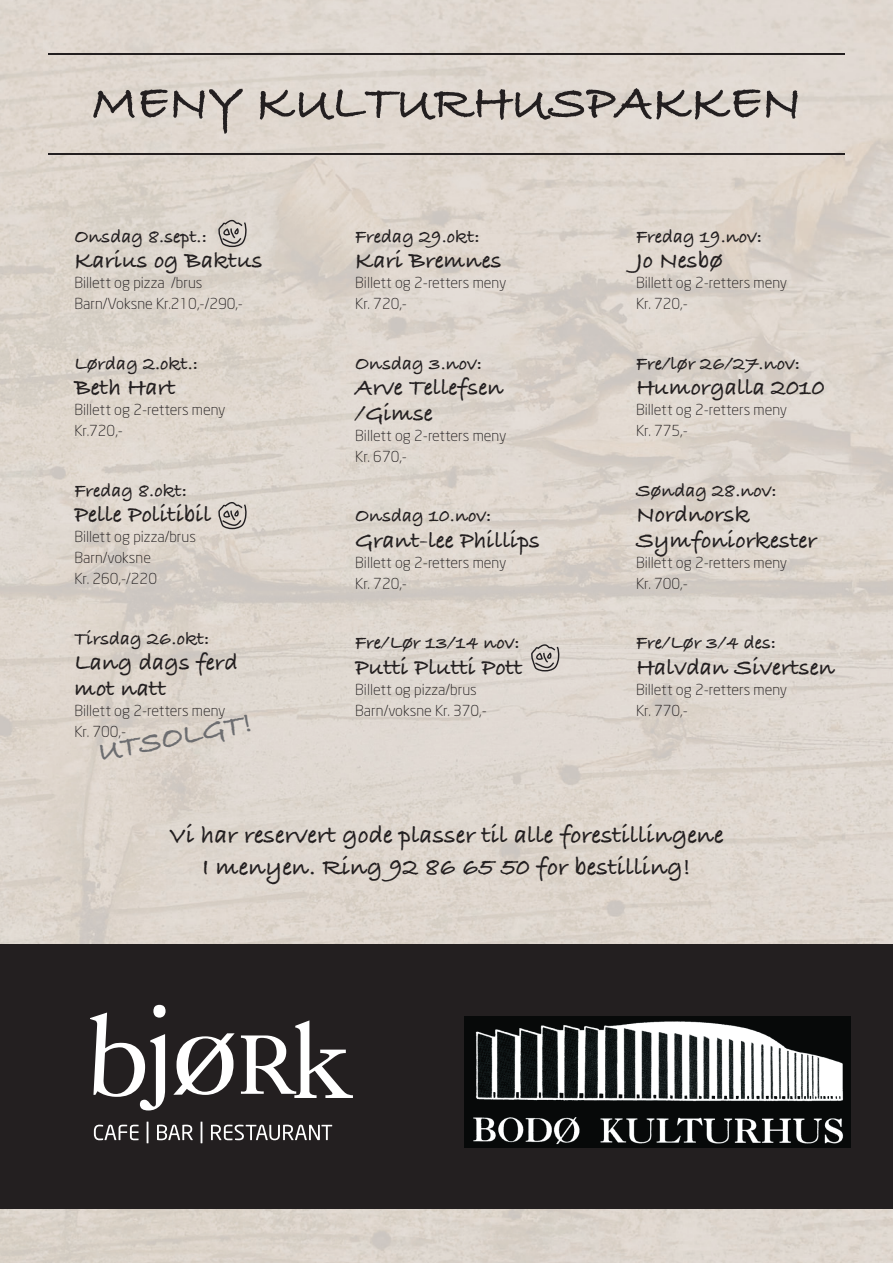
<style>
.page{position:relative;width:893px;height:1263px;background:#fff}
.page>*{position:absolute;margin:0;border:0;box-sizing:border-box;transform-origin:0 0}
.t1{font:51px "Bradley Hand ITCTT Bold";color:#231f20}
.t2{font:30.6px "Bradley Hand ITCTT Bold";color:#6c6d70}
.t3{font:25.5px/31.5px "Bradley Hand ITCTT Bold";color:#231f20;text-align:center}
.t4{font:24px/25.5px "Bradley Hand ITCTT Bold";color:#231f20}
.t5{font:19.5px "Bradley Hand ITCTT Bold";color:#231f20}
.t6{font:300 15px/21px "Neo Sans";color:#231f20}
</style>
<div class="page">
<img style="left:0;top:683px;width:736px;height:580px">
<div style="left:0;top:944px;width:893px;height:265px;background:#231f20"></div>
<svg style="left:94px;top:1125px;width:45px;height:15px"></svg>
<svg style="left:147px;top:1121px;width:1px;height:22px"></svg>
<svg style="left:157px;top:1125px;width:36px;height:15px"></svg>
<svg style="left:201px;top:1121px;width:1px;height:22px"></svg>
<svg style="left:211px;top:1125px;width:121px;height:15px"></svg>
<svg style="left:90px;top:1005px;width:76px;height:105px"></svg>
<svg style="left:173px;top:1033px;width:62px;height:62px"></svg>
<svg style="left:241px;top:1020px;width:112px;height:78px"></svg>
<img style="left:218px;top:220px;width:29px;height:27px">
<svg style="left:223px;top:228px;width:16px;height:10px"></svg>
<img style="left:222px;top:238px;width:19px;height:6px">
<img style="left:218px;top:502px;width:29px;height:27px">
<svg style="left:223px;top:510px;width:16px;height:10px"></svg>
<img style="left:222px;top:520px;width:19px;height:6px">
<img style="left:531px;top:644px;width:29px;height:27px">
<svg style="left:536px;top:652px;width:16px;height:10px"></svg>
<img style="left:535px;top:662px;width:19px;height:6px">
<img style="left:464px;top:1017px;width:386px;height:130px">
<hr style="left:48px;top:53px;width:797px;height:2px;background:#231f20">
<hr style="left:48px;top:153px;width:797px;height:2px;background:#231f20">
<h1 class="t1" style="left:92px;top:64px;width:711px">MENY KULTURHUSPAKKEN</h1>
<h3 class="t5" style="left:74px;top:222px;width:134px">Onsdag 8.sept.:</h3>
<h3 class="t4" style="left:74px;top:247px;width:190px">Karius og Baktus</h3>
<p class="t6" style="left:74px;top:272px;width:170px">Billett og pizza /brus<br>Barn/Voksne Kr.210,-/290,-</p>
<h3 class="t5" style="left:74px;top:349px;width:125px">Lørdag 2.okt.:</h3>
<h3 class="t4" style="left:74px;top:374px;width:103px">Beth Hart</h3>
<p class="t6" style="left:74px;top:399px;width:153px">Billett og 2-retters meny<br>Kr.720,-</p>
<h3 class="t5" style="left:74px;top:475px;width:114px">Fredag 8.okt:</h3>
<h3 class="t4" style="left:74px;top:501px;width:138px">Pelle Politibil</h3>
<p class="t6" style="left:74px;top:526px;width:123px">Billett og pizza/brus<br>Barn/voksne<br>Kr. 260,-/220</p>
<h3 class="t5" style="left:74px;top:623px;width:136px">Tirsdag 26.okt:</h3>
<h3 class="t4" style="left:74px;top:649px;width:165px">Lang dags ferd mot natt</h3>
<p class="t6" style="left:74px;top:700px;width:153px">Billett og 2-retters meny<br>Kr. 700,-</p>
<h2 class="t2" style="left:94px;top:729px;width:158px;rotate:-11deg">UTSOLGT!</h2>
<h3 class="t5" style="left:355px;top:222px;width:126px">Fredag 29.okt:</h3>
<h3 class="t4" style="left:355px;top:247px;width:148px">Kari Bremnes</h3>
<p class="t6" style="left:355px;top:272px;width:153px">Billett og 2-retters meny<br>Kr. 720,-</p>
<h3 class="t5" style="left:355px;top:349px;width:128px">Onsdag 3.nov:</h3>
<h3 class="t4" style="left:355px;top:374px;width:150px">Arve Tellefsen /Gimse</h3>
<p class="t6" style="left:355px;top:425px;width:153px">Billett og 2-retters meny<br>Kr. 670,-</p>
<h3 class="t5" style="left:355px;top:501px;width:137px">Onsdag 10.nov:</h3>
<h3 class="t4" style="left:355px;top:526px;width:186px">Grant-lee Phillips</h3>
<p class="t6" style="left:355px;top:552px;width:153px">Billett og 2-retters meny<br>Kr. 720,-</p>
<h3 class="t5" style="left:355px;top:628px;width:166px">Fre/Lør 13/14 nov:</h3>
<h3 class="t4" style="left:355px;top:653px;width:169px">Putti Plutti Pott</h3>
<p class="t6" style="left:355px;top:679px;width:133px">Billett og pizza/brus<br>Barn/voksne Kr. 370,-</p>
<h3 class="t5" style="left:636px;top:222px;width:127px">Fredag 19.nov:</h3>
<h3 class="t4" style="left:636px;top:247px;width:88px">Jo Nesbø</h3>
<p class="t6" style="left:636px;top:272px;width:153px">Billett og 2-retters meny<br>Kr. 720,-</p>
<h3 class="t5" style="left:636px;top:349px;width:165px">Fre/lør 26/27.nov:</h3>
<h3 class="t4" style="left:636px;top:374px;width:190px">Humorgalla 2010</h3>
<p class="t6" style="left:636px;top:399px;width:153px">Billett og 2-retters meny<br>Kr. 775,-</p>
<h3 class="t5" style="left:636px;top:475px;width:142px">Søndag 28.nov:</h3>
<h3 class="t4" style="left:636px;top:501px;width:182px">Nordnorsk<br>Symfoniorkester</h3>
<p class="t6" style="left:636px;top:552px;width:153px">Billett og 2-retters meny<br>Kr. 700,-</p>
<h3 class="t5" style="left:636px;top:628px;width:142px">Fre/Lør 3/4 des:</h3>
<h3 class="t4" style="left:636px;top:653px;width:200px">Halvdan Sivertsen</h3>
<p class="t6" style="left:636px;top:679px;width:153px">Billett og 2-retters meny<br>Kr. 770,-</p>
<h3 class="t3" style="left:169px;top:818px;width:556px">Vi har reservert gode plasser til alle forestillingene<br>I menyen. Ring 92 86 65 50 for bestilling!</h3>
</div>
